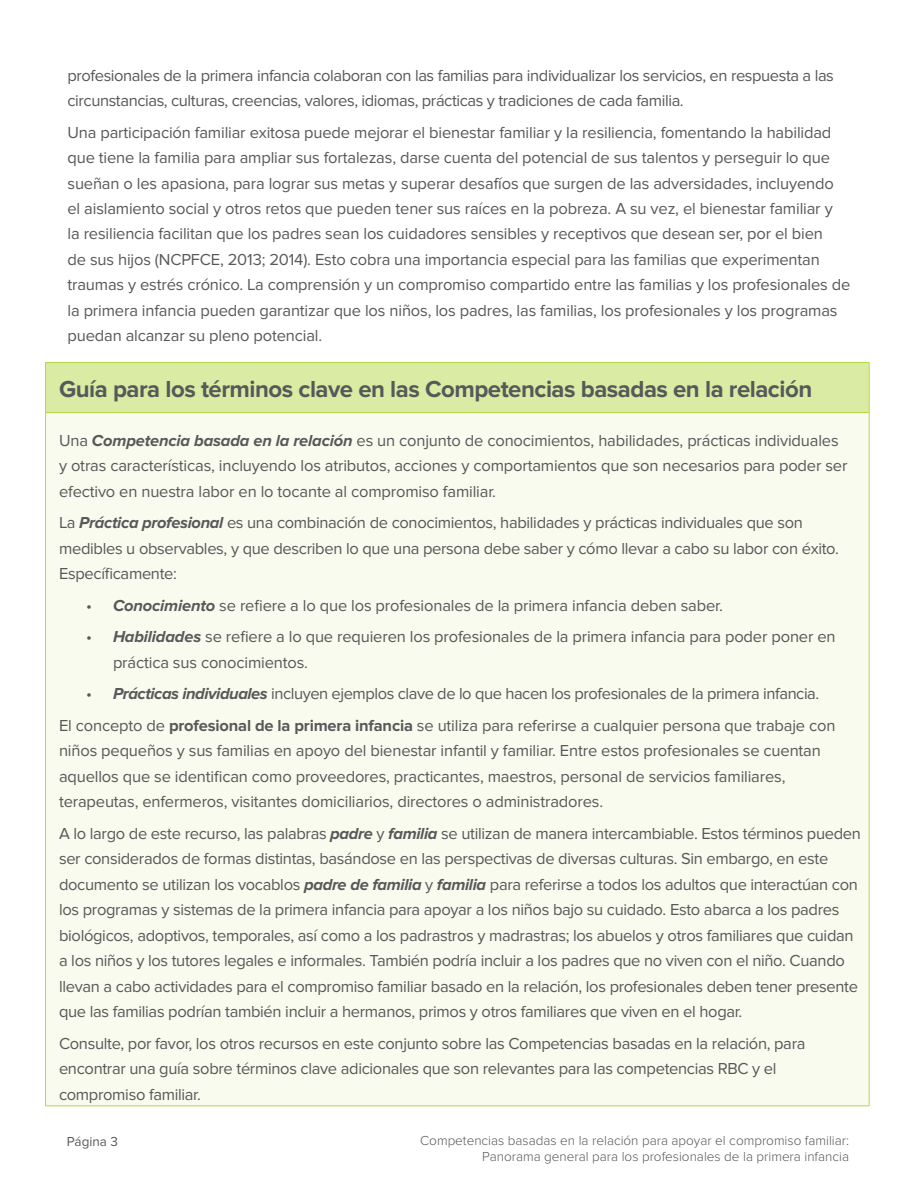
<style>
.page{position:relative;width:918px;height:1188px;background:#fff}
.page>*{position:absolute;margin:0;border:0;box-sizing:border-box;transform-origin:0 0}
.t1{font:700 24px "Proxima Nova";letter-spacing:-.02em;color:#57585a}
.t2{font:16.5px/25.5px "Proxima Nova";letter-spacing:-.01em;color:#57585a}
.t3{font:300 13.5px/16.2px "Proxima Nova";color:#57585a;text-align:right}
.t4{font:13.5px "Proxima Nova";color:#58585a}
.s1{font-weight:700;font-style:italic}
.s2{font-weight:700}
</style>
<div class="page">
<div style="left:46px;top:363px;width:823px;height:50px;background:#daeba3"></div>
<div style="left:46px;top:413px;width:823px;height:693px;background:#f8fbed"></div>
<hr style="left:45px;top:363px;width:1px;height:49px;background:#b5d748">
<hr style="left:45px;top:362px;width:824px;height:1px;background:#b5d748">
<hr style="left:869px;top:363px;width:1px;height:49px;background:#b5d748">
<hr style="left:45px;top:413px;width:1px;height:693px;background:#b5d748">
<hr style="left:45px;top:412px;width:824px;height:1px;background:#b5d748">
<hr style="left:869px;top:413px;width:1px;height:693px;background:#b5d748">
<hr style="left:45px;top:1106px;width:824px;height:1px;background:#b5d748">
<p class="t2" style="left:68px;top:63px;width:768px">profesionales de la primera infancia colaboran con las familias para individualizar los servicios, en respuesta a las circunstancias, culturas, creencias, valores, idiomas, prácticas y tradiciones de cada familia.</p>
<p class="t2" style="left:68px;top:120px;width:784px">Una participación familiar exitosa puede mejorar el bienestar familiar y la resiliencia, fomentando la habilidad que tiene la familia para ampliar sus fortalezas, darse cuenta del potencial de sus talentos y perseguir lo que sueñan o les apasiona, para lograr sus metas y superar desafíos que surgen de las adversidades, incluyendo el aislamiento social y otros retos que pueden tener sus raíces en la pobreza. A su vez, el bienestar familiar y<br>la resiliencia facilitan que los padres sean los cuidadores sensibles y receptivos que desean ser, por el bien<br>de sus hijos (NCPFCE, 2013; 2014). Esto cobra una importancia especial para las familias que experimentan traumas y estrés crónico. La comprensión y un compromiso compartido entre las familias y los profesionales de la primera infancia pueden garantizar que los niños, los padres, las familias, los profesionales y los programas puedan alcanzar su pleno potencial.</p>
<h2 class="t1" style="left:59px;top:375px;width:755px">Guía para los términos clave en las Competencias basadas en la relación</h2>
<p class="t2" style="left:59px;top:428px;width:790px">Una <span class="s1">Competencia basada en la relación</span> es un conjunto de conocimientos, habilidades, prácticas individuales y otras características, incluyendo los atributos, acciones y comportamientos que son necesarios para poder ser efectivo en nuestra labor en lo tocante al compromiso familiar.</p>
<p class="t2" style="left:59px;top:510px;width:782px">La <span class="s1">Práctica profesional</span> es una combinación de conocimientos, habilidades y prácticas individuales que son medibles u observables, y que describen lo que una persona debe saber y cómo llevar a cabo su labor con éxito.<br>Específicamente:</p>
<p class="t2" style="left:86px;top:593px;width:638px">• <span class="s1">Conocimiento</span> se refiere a lo que los profesionales de la primera infancia deben saber.</p>
<p class="t2" style="left:113px;top:624px;width:724px;text-indent:-27px">• <span class="s1">Habilidades</span> se refiere a lo que requieren los profesionales de la primera infancia para poder poner en práctica sus conocimientos.</p>
<p class="t2" style="left:86px;top:681px;width:735px">• <span class="s1">Prácticas individuales</span> incluyen ejemplos clave de lo que hacen los profesionales de la primera infancia.</p>
<p class="t2" style="left:59px;top:713px;width:778px">El concepto de <span class="s2">profesional de la primera infancia</span> se utiliza para referirse a cualquier persona que trabaje con niños pequeños y sus familias en apoyo del bienestar infantil y familiar. Entre estos profesionales se cuentan aquellos que se identifican como proveedores, practicantes, maestros, personal de servicios familiares, terapeutas, enfermeros, visitantes domiciliarios, directores o administradores.</p>
<p class="t2" style="left:59px;top:821px;width:803px">A lo largo de este recurso, las palabras <span class="s1">padre</span> y <span class="s1">familia</span> se utilizan de manera intercambiable. Estos términos pueden ser considerados de formas distintas, basándose en las perspectivas de diversas culturas. Sin embargo, en este documento se utilizan los vocablos <span class="s1">padre de familia</span> y <span class="s1">familia</span> para referirse a todos los adultos que interactúan con los programas y sistemas de la primera infancia para apoyar a los niños bajo su cuidado. Esto abarca a los padres biológicos, adoptivos, temporales, así como a los padrastros y madrastras; los abuelos y otros familiares que cuidan a los niños y los tutores legales e informales. También podría incluir a los padres que no viven con el niño. Cuando llevan a cabo actividades para el compromiso familiar basado en la relación, los profesionales deben tener presente que las familias podrían también incluir a hermanos, primos y otros familiares que viven en el hogar.</p>
<p class="t2" style="left:59px;top:1031px;width:748px">Consulte, por favor, los otros recursos en este conjunto sobre las Competencias basadas en la relación, para encontrar una guía sobre términos clave adicionales que son relevantes para las competencias RBC y el compromiso familiar.</p>
<p class="t4" style="left:67px;top:1134px;width:53px">Página 3</p>
<p class="t3" style="left:420px;top:1132px;width:430px">Competencias basadas en la relación para apoyar el compromiso familiar:<br>Panorama general para los profesionales de la primera infancia</p>
</div>
